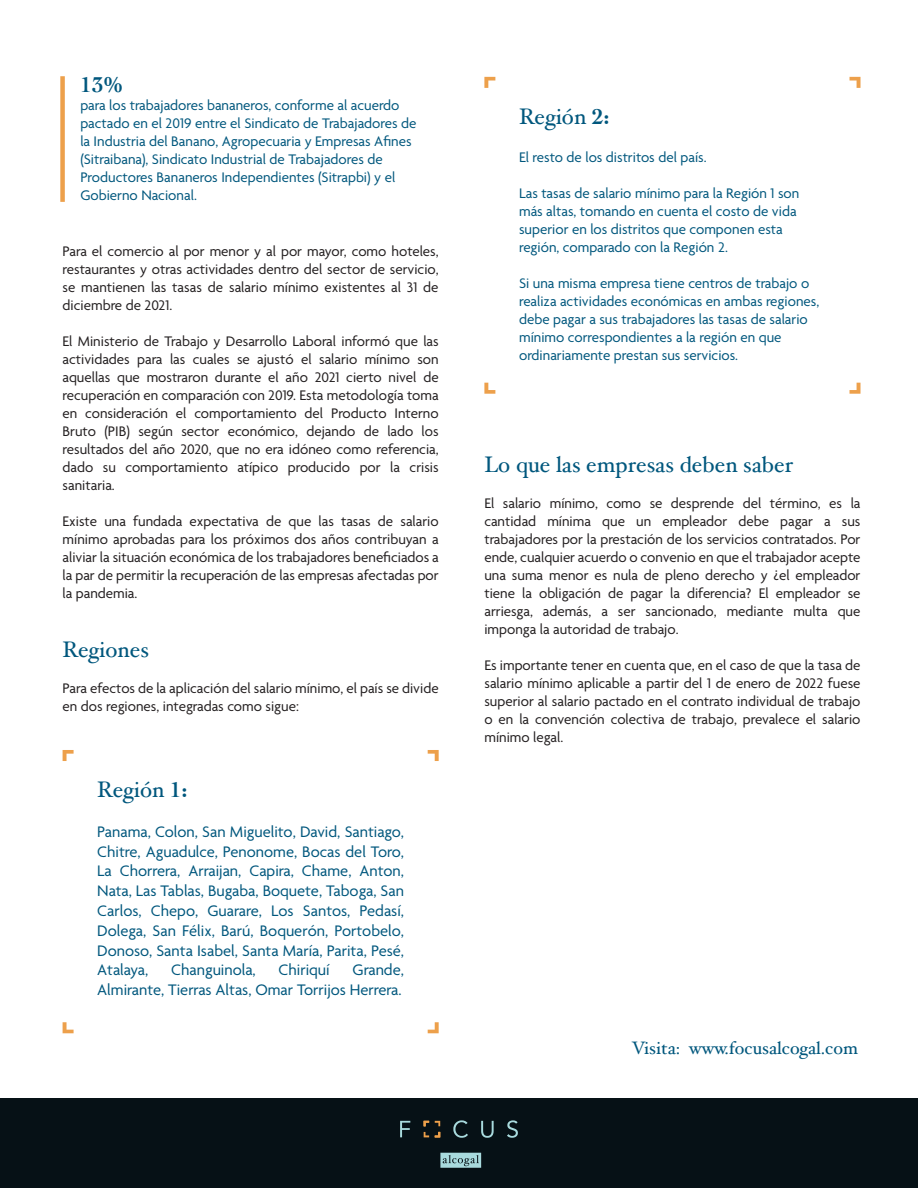
<style>
.page{position:relative;width:918px;height:1188px;background:#fff}
.page>*{position:absolute;margin:0;border:0;box-sizing:border-box;transform-origin:0 0}
.t1{font:22.5px "Hoefler Text";color:#00577d}
.t2{font:700 22.5px "Cochin";color:#00577d}
.t3{font:18px "Hoefler Text";color:#00577d}
.t4{font:16.5px/19.8px "Agenda";color:#00577d;text-align:justify}
.t5{font:15px/18px "Agenda";color:#231f20;text-align:justify}
.t6{font:15px/18px "Agenda";color:#00577d}
.s1{font-family:"Cochin";font-weight:700}
</style>
<div class="page">
<div style="left:0;top:1099px;width:918px;height:89px;background:#061116"></div>
<svg style="left:440px;top:1153px;width:41px;height:15px"></svg>
<svg style="left:400px;top:1121px;width:10px;height:16px"></svg>
<svg style="left:453px;top:1120px;width:15px;height:18px"></svg>
<svg style="left:481px;top:1121px;width:13px;height:17px"></svg>
<svg style="left:507px;top:1120px;width:11px;height:18px"></svg>
<svg style="left:424px;top:1121px;width:5px;height:5px"></svg>
<svg style="left:435px;top:1132px;width:5px;height:5px"></svg>
<svg style="left:424px;top:1132px;width:5px;height:5px"></svg>
<svg style="left:435px;top:1121px;width:5px;height:5px"></svg>
<div style="left:60px;top:76px;width:5px;height:126px;background:#eda04b"></div>
<svg style="left:63px;top:750px;width:11px;height:11px"></svg>
<svg style="left:428px;top:1022px;width:11px;height:11px"></svg>
<svg style="left:428px;top:750px;width:11px;height:11px"></svg>
<svg style="left:63px;top:1022px;width:11px;height:11px"></svg>
<svg style="left:484px;top:77px;width:11px;height:11px"></svg>
<svg style="left:850px;top:383px;width:11px;height:11px"></svg>
<svg style="left:850px;top:77px;width:11px;height:11px"></svg>
<svg style="left:484px;top:383px;width:11px;height:11px"></svg>
<h1 class="t2" style="left:80px;top:70px;width:45px">13%</h1>
<p class="t6" style="left:80px;top:97px;width:338px">para los trabajadores bananeros, conforme al acuerdo pactado en el 2019 entre el Sindicato de Trabajadores de la Industria del Banano, Agropecuaria y Empresas Afines (Sitraibana), Sindicato Industrial de Trabajadores de Productores Bananeros Independientes (Sitrapbi) y el Gobierno Nacional.</p>
<p class="t5" style="left:63px;top:244px;width:378px">Para el comercio al por menor y al por mayor, como hoteles, restaurantes y otras actividades dentro del sector de servicio, se mantienen las tasas de salario mínimo existentes al 31 de diciembre de 2021.</p>
<p class="t5" style="left:63px;top:334px;width:378px">El Ministerio de Trabajo y Desarrollo Laboral informó que las actividades para las cuales se ajustó el salario mínimo son aquellas que mostraron durante el año 2021 cierto nivel de recuperación en comparación con 2019. Esta metodología toma en consideración el comportamiento del Producto Interno Bruto (PIB) según sector económico, dejando de lado los resultados del año 2020, que no era idóneo como referencia, dado su comportamiento atípico producido por la crisis sanitaria.</p>
<p class="t5" style="left:63px;top:514px;width:378px">Existe una fundada expectativa de que las tasas de salario mínimo aprobadas para los próximos dos años contribuyan a aliviar la situación económica de los trabajadores beneficiados a la par de permitir la recuperación de las empresas afectadas por la pandemia.</p>
<h1 class="t1" style="left:63px;top:636px;width:88px">Regiones</h1>
<p class="t5" style="left:63px;top:680px;width:378px">Para efectos de la aplicación del salario mínimo, el país se divide en dos regiones, integradas como sigue:</p>
<h1 class="t1" style="left:97px;top:776px;width:92px">Región <span class="s1">1:</span></h1>
<p class="t4" style="left:97px;top:823px;width:308px">Panama, Colon, San Miguelito, David, Santiago, Chitre, Aguadulce, Penonome, Bocas del Toro, La Chorrera, Arraijan, Capira, Chame, Anton, Nata, Las Tablas, Bugaba, Boquete, Taboga, San Carlos, Chepo, Guarare, Los Santos, Pedasí, Dolega, San Félix, Barú, Boquerón, Portobelo, Donoso, Santa Isabel, Santa María, Parita, Pesé, Atalaya,</p>
<p class="t4" style="left:97px;top:961px;width:308px;text-align:right">Grande,<br>Almirante, Tierras Altas, Omar Torrijos Herrera.</p>
<p class="t4" style="left:171px;top:961px;width:86px">Changuinola,</p>
<p class="t4" style="left:279px;top:961px;width:53px">Chiriquí</p>
<h1 class="t1" style="left:519px;top:103px;width:92px">Región <span class="s1">2:</span></h1>
<p class="t6" style="left:519px;top:149px;width:189px">El resto de los distritos del país.</p>
<p class="t6" style="left:519px;top:185px;width:282px">Las tasas de salario mínimo para la Región 1 son más altas, tomando en cuenta el costo de vida superior en los distritos que componen esta región, comparado con la Región 2.</p>
<p class="t6" style="left:519px;top:275px;width:302px">Si una misma empresa tiene centros de trabajo o realiza actividades económicas en ambas regiones, debe pagar a sus trabajadores las tasas de salario mínimo correspondientes a la región en que ordinariamente prestan sus servicios.</p>
<h1 class="t1" style="left:484px;top:451px;width:310px">Lo que las empresas deben saber</h1>
<p class="t5" style="left:484px;top:495px;width:378px">El salario mínimo, como se desprende del término, es la cantidad mínima que un empleador debe pagar a sus trabajadores por la prestación de los servicios contratados. Por ende, cualquier acuerdo o convenio en que el trabajador acepte una suma menor es nula de pleno derecho y ¿el empleador tiene la obligación de pagar la diferencia? El empleador se arriesga, además, a ser sancionado, mediante multa que imponga la autoridad de trabajo.</p>
<p class="t5" style="left:484px;top:657px;width:378px">Es importante tener en cuenta que, en el caso de que la tasa de salario mínimo aplicable a partir del 1 de enero de 2022 fuese superior al salario pactado en el contrato individual de trabajo o en la convención colectiva de trabajo, prevalece el salario mínimo legal.</p>
<p class="t3" style="left:632px;top:1037px;width:228px">Visita: www.focusalcogal.com</p>
</div>
